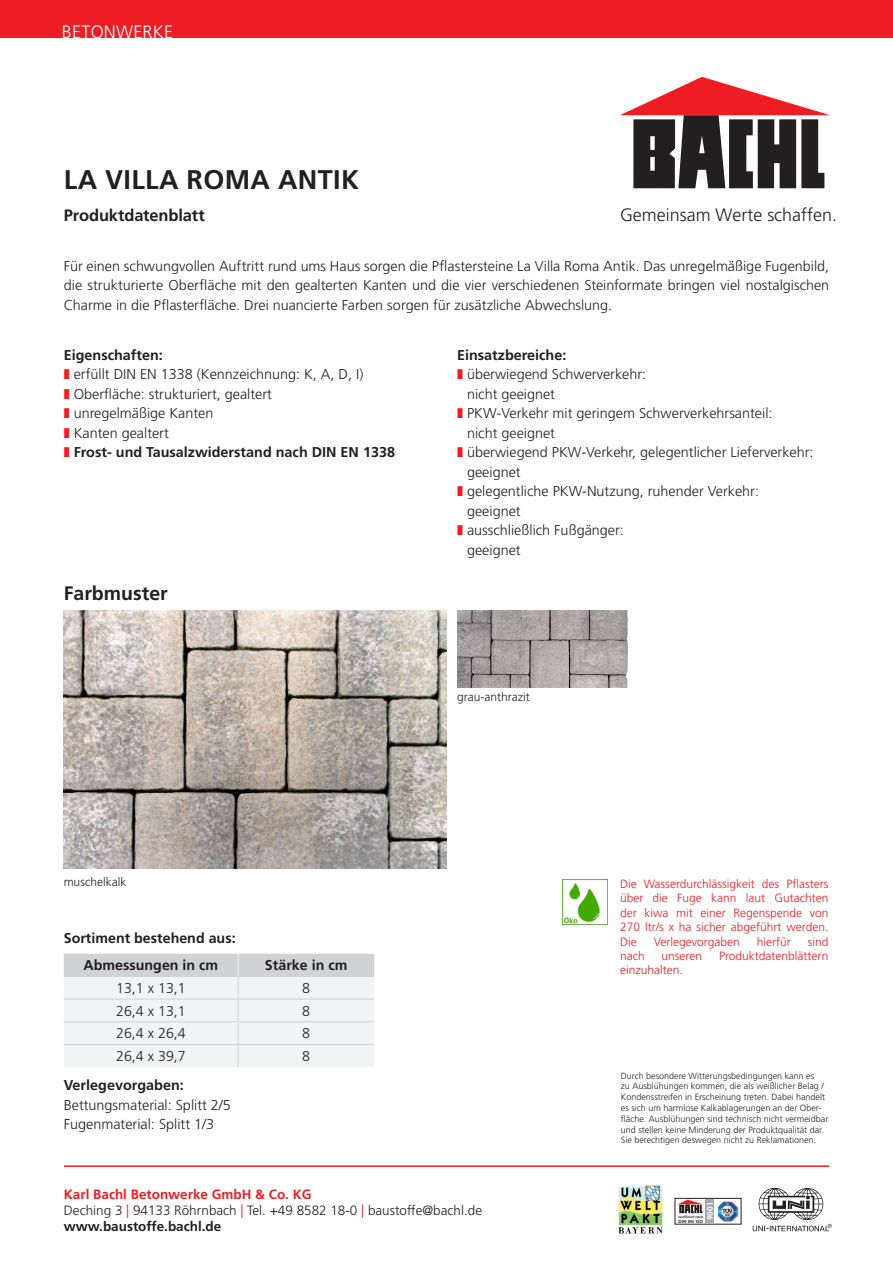
<style>
.page{position:relative;width:893px;height:1263px;background:#fff}
.page>*{position:absolute;margin:0;border:0;box-sizing:border-box;transform-origin:0 0}
.t1{font:700 27px "Frutiger CE";letter-spacing:.015em;color:#231f20}
.t2{font:700 19.5px "Frutiger CE";color:#231f20}
.t3{font:300 18px "Frutiger CE";letter-spacing:.015em;color:#fff}
.t4{font:300 17.85px "Frutiger CE";color:#231f20}
.t5{font:700 16.5px "Frutiger CE";letter-spacing:-.01em;color:#231f20}
.t6{font:300 14.25px/19.5px "Frutiger CE";color:#231f20}
.t7{font:700 14.25px "Frutiger CE";color:#231f20}
.t8{font:300 13.5px/16.2px "Frutiger CE";color:#231f20}
.t9{font:300 12px/14.4px "Frutiger CE";color:#ee1d23;text-align:justify}
.t10{font:300 12px "Frutiger CE";color:#231f20}
.t11{font:300 9px/10.8px "Frutiger CE";color:#231f20}
.t12{font:800 7.5px "Futura BT";color:#fff}
.t13{font:800 4.2px "Futura BT";color:#231f20}
.t14{font:800 3.3px "Futura BT";color:#231f20}
.s1{font-weight:700;color:#ee1d23}
.s2{color:#ee1d23}
.s3{font-weight:700}
</style>
<div class="page">
<div style="left:0;top:0;width:893px;height:38px;background:#ee1d23"></div>
<svg style="left:620px;top:77px;width:210px;height:111px"></svg>
<img style="left:618px;top:1186px;width:45px;height:48px">
<img style="left:752px;top:1187px;width:80px;height:45px">
<img style="left:718px;top:1202px;width:21px;height:20px">
<svg style="left:678px;top:1200px;width:25px;height:13px"></svg>
<div style="left:706px;top:1199px;width:8px;height:24px;background:#a8a9ad"></div>
<div style="left:675px;top:1198px;width:66px;height:26px;border:1px solid #231f20"></div>
<hr style="left:64px;top:1165px;width:765px;height:2px;background:#ee1d23">
<img style="left:64px;top:611px;width:382px;height:258px">
<img style="left:457px;top:611px;width:170px;height:76px">
<svg style="left:64px;top:954px;width:310px;height:113px"></svg>
<img style="left:563px;top:879px;width:45px;height:45px">
<p class="t3" style="left:62px;top:22px;width:113px">BETONWERKE</p>
<h1 class="t1" style="left:64px;top:163px;width:297px">LA VILLA ROMA ANTIK</h1>
<p class="t5" style="left:64px;top:205px;width:142px">Produktdatenblatt</p>
<p class="t4" style="left:620px;top:204px;width:218px">Gemeinsam Werte schaffen.</p>
<p class="t6" style="left:64px;top:256px;width:767px;text-align:justify">Für einen schwungvollen Auftritt rund ums Haus sorgen die Pflastersteine La Villa Roma Antik. Das unregelmäßige Fugenbild, die strukturierte Oberfläche mit den gealterten Kanten und die vier verschiedenen Steinformate bringen viel nostalgischen Charme in die Pflasterfläche. Drei nuancierte Farben sorgen für zusätzliche Abwechslung.</p>
<p class="t7" style="left:64px;top:346px;width:101px">Eigenschaften:</p>
<p class="t6" style="left:74px;top:364px;width:291px">erfüllt DIN EN 1338 (Kennzeichnung: K, A, D, I)<br>Oberfläche: strukturiert, gealtert unregelmäßige Kanten<br>Kanten gealtert</p>
<p class="t7" style="left:74px;top:444px;width:323px">Frost- und Tausalzwiderstand nach DIN EN 1338</p>
<p class="t7" style="left:457px;top:346px;width:111px">Einsatzbereiche:</p>
<p class="t6" style="left:467px;top:364px;width:348px">überwiegend Schwerverkehr:<br>nicht geeignet<br>PKW-Verkehr mit geringem Schwerverkehrsanteil:<br>nicht geeignet<br>überwiegend PKW-Verkehr, gelegentlicher Lieferverkehr: geeignet<br>gelegentliche PKW-Nutzung, ruhender Verkehr: geeignet<br>ausschließlich Fußgänger:<br>geeignet</p>
<h2 class="t2" style="left:64px;top:581px;width:106px">Farbmuster</h2>
<p class="t10" style="left:64px;top:875px;width:64px">muschelkalk</p>
<p class="t7" style="left:64px;top:930px;width:173px">Sortiment bestehend aus:</p>
<p class="t7" style="left:84px;top:957px;width:136px">Abmessungen in cm</p>
<p class="t7" style="left:265px;top:957px;width:84px">Stärke in cm</p>
<p class="t6" style="left:116px;top:978px;width:71px">13,1 x 13,1</p>
<p class="t6" style="left:302px;top:978px;width:9px">8</p>
<p class="t6" style="left:116px;top:1001px;width:71px">26,4 x 13,1</p>
<p class="t6" style="left:302px;top:1001px;width:9px">8</p>
<p class="t6" style="left:116px;top:1024px;width:71px">26,4 x 26,4</p>
<p class="t6" style="left:302px;top:1024px;width:9px">8</p>
<p class="t6" style="left:116px;top:1046px;width:71px">26,4 x 39,7</p>
<p class="t6" style="left:302px;top:1046px;width:9px">8</p>
<p class="t7" style="left:64px;top:1077px;width:121px">Verlegevorgaben:</p>
<p class="t6" style="left:64px;top:1095px;width:169px">Bettungsmaterial: Splitt 2/5<br>Fugenmaterial: Splitt 1/3</p>
<p class="t10" style="left:457px;top:689px;width:74px">grau-anthrazit</p>
<p class="t8" style="left:64px;top:1186px;width:420px"><span class="s1">Karl Bachl Betonwerke GmbH &amp; Co. KG<br></span>Deching 3 <span class="s2">|</span> 94133 Röhrnbach <span class="s2">|</span> Tel. +49 8582 18-0 <span class="s2">|</span> baustoffe@bachl.de <span class="s3">www.baustoffe.bachl.de</span></p>
<p class="t9" style="left:620px;top:876px;width:210px">Die Wasserdurchlässigkeit des Pflasters über die Fuge kann laut Gutachten der kiwa mit einer Regenspende von 270 ltr/s x ha sicher abgeführt werden.<br>Die</p>
<p class="t9" style="left:654px;top:934px;width:88px">Verlegevorgaben</p>
<p class="t9" style="left:757px;top:934px;width:35px">hierfür</p>
<p class="t9" style="left:808px;top:934px;width:22px">sind</p>
<p class="t9" style="left:620px;top:948px;width:26px">nach</p>
<p class="t9" style="left:662px;top:948px;width:42px">unseren</p>
<p class="t9" style="left:719px;top:948px;width:111px">Produktdatenblättern</p>
<p class="t9" style="left:620px;top:963px;width:64px">einzuhalten.</p>
<p class="t11" style="left:621px;top:1070px;width:209px">Durch besondere Witterungsbedingungen kann es<br>zu Ausblühungen kommen, die als weißlicher Belag / Kondensstreifen in Erscheinung treten. Dabei handelt es sich um harmlose Kalkablagerungen an der Ober&shy;fläche. Ausblühungen sind technisch nicht vermeidbar und stellen keine Minderung der Produktqualität dar.<br>Sie berechtigen deswegen nicht zu Reklamationen.</p>
<p class="t12" style="left:705px;top:1220px;width:20px;rotate:-90deg">9001</p>
<p class="t14" style="left:678px;top:1214px;width:26px">zertifiziert nach</p>
<p class="t13" style="left:678px;top:1218px;width:26px">DIN EN ISO</p>
</div>
